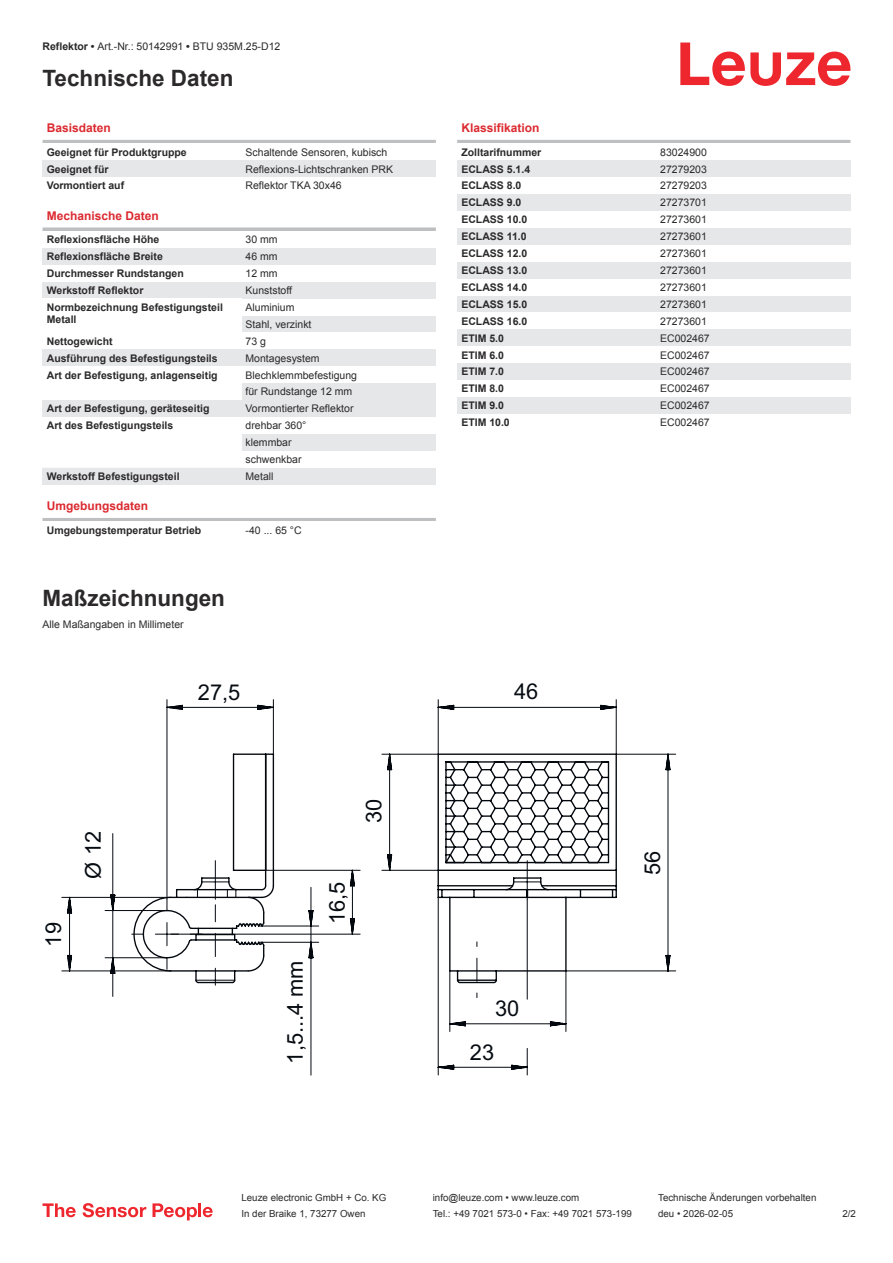
<style>
.page{position:relative;width:893px;height:1263px;background:#fff}
.page>*{position:absolute;margin:0;border:0;box-sizing:border-box;transform-origin:0 0}
.t1{font:700 22.5px "Arial";color:#2b292a}
.t2{font:21.9px "Arial";color:#060c12}
.t3{font:700 12px "Arial";color:#db2a30}
.t4{font:700 10.5px/12.6px "Arial";color:#2b292a}
.t5{font:10.5px/17px "Arial";color:#2b292a}
.t6{font:9.75px "Arial";color:#2b292a}
.s1{font-weight:700}
</style>
<div class="page">
<svg style="left:680px;top:43px;width:170px;height:43px"></svg>
<hr style="left:43px;top:140px;width:393px;height:3px;background:#bdbfc1">
<div style="left:43px;top:160px;width:199px;height:17px;background:#e6e7e9"></div>
<div style="left:242px;top:160px;width:194px;height:17px;background:#e6e7e9"></div>
<svg style="left:43px;top:227px;width:393px;height:4px;background:#c4c6c8"></svg>
<div style="left:43px;top:248px;width:199px;height:17px;background:#e6e7e9"></div>
<div style="left:242px;top:248px;width:194px;height:17px;background:#e6e7e9"></div>
<div style="left:43px;top:282px;width:199px;height:17px;background:#e6e7e9"></div>
<div style="left:242px;top:282px;width:194px;height:17px;background:#e6e7e9"></div>
<div style="left:242px;top:316px;width:194px;height:16px;background:#e6e7e9"></div>
<div style="left:43px;top:349px;width:199px;height:17px;background:#e6e7e9"></div>
<div style="left:242px;top:349px;width:194px;height:17px;background:#e6e7e9"></div>
<div style="left:242px;top:383px;width:194px;height:17px;background:#e6e7e9"></div>
<div style="left:43px;top:400px;width:199px;height:17px;background:#e6e7e9"></div>
<div style="left:242px;top:400px;width:194px;height:17px;background:#e6e7e9"></div>
<div style="left:242px;top:434px;width:194px;height:17px;background:#e6e7e9"></div>
<div style="left:43px;top:468px;width:199px;height:17px;background:#e6e7e9"></div>
<div style="left:242px;top:468px;width:194px;height:17px;background:#e6e7e9"></div>
<hr style="left:43px;top:518px;width:393px;height:3px;background:#bdbfc1">
<hr style="left:457px;top:140px;width:393px;height:3px;background:#bdbfc1">
<div style="left:457px;top:160px;width:200px;height:17px;background:#e6e7e9"></div>
<div style="left:657px;top:160px;width:193px;height:17px;background:#e6e7e9"></div>
<div style="left:457px;top:194px;width:200px;height:17px;background:#e6e7e9"></div>
<div style="left:657px;top:194px;width:193px;height:17px;background:#e6e7e9"></div>
<div style="left:457px;top:228px;width:200px;height:17px;background:#e6e7e9"></div>
<div style="left:657px;top:228px;width:193px;height:17px;background:#e6e7e9"></div>
<div style="left:457px;top:262px;width:200px;height:17px;background:#e6e7e9"></div>
<div style="left:657px;top:262px;width:193px;height:17px;background:#e6e7e9"></div>
<div style="left:457px;top:296px;width:200px;height:16px;background:#e6e7e9"></div>
<div style="left:657px;top:296px;width:193px;height:16px;background:#e6e7e9"></div>
<div style="left:457px;top:329px;width:200px;height:17px;background:#e6e7e9"></div>
<div style="left:657px;top:329px;width:193px;height:17px;background:#e6e7e9"></div>
<div style="left:457px;top:363px;width:200px;height:17px;background:#e6e7e9"></div>
<div style="left:657px;top:363px;width:193px;height:17px;background:#e6e7e9"></div>
<div style="left:457px;top:397px;width:200px;height:17px;background:#e6e7e9"></div>
<div style="left:657px;top:397px;width:193px;height:17px;background:#e6e7e9"></div>
<svg style="left:43px;top:1203px;width:33px;height:14px"></svg>
<svg style="left:83px;top:1203px;width:63px;height:14px"></svg>
<svg style="left:153px;top:1203px;width:44px;height:17px"></svg>
<hr style="left:198px;top:1203px;width:3px;height:14px;background:#ed272d">
<svg style="left:203px;top:1207px;width:10px;height:10px"></svg>
<svg style="left:166px;top:699px;width:510px;height:333px"></svg>
<svg style="left:61px;top:704px;width:480px;height:371px"></svg>
<p class="t5" style="left:43px;top:39px;width:239px"><span class="s1">Reflektor •</span> Art.-Nr.: 50142991 <span class="s1">•</span> BTU 935M.25-D12</p>
<h1 class="t1" style="left:43px;top:70px;width:192px">Technische Daten</h1>
<p class="t3" style="left:47px;top:123px;width:66px">Basisdaten</p>
<p class="t4" style="left:47px;top:147px;width:142px">Geeignet für Produktgruppe</p>
<p class="t5" style="left:246px;top:144px;width:143px">Schaltende Sensoren, kubisch</p>
<p class="t4" style="left:47px;top:164px;width:63px">Geeignet für</p>
<p class="t5" style="left:246px;top:161px;width:149px">Reflexions-Lichtschranken PRK</p>
<p class="t4" style="left:47px;top:180px;width:79px">Vormontiert auf</p>
<p class="t5" style="left:246px;top:178px;width:98px">Reflektor TKA 30x46</p>
<p class="t3" style="left:47px;top:211px;width:114px">Mechanische Daten</p>
<p class="t4" style="left:47px;top:234px;width:114px">Reflexionsfläche Höhe</p>
<p class="t5" style="left:246px;top:232px;width:34px">30 mm</p>
<p class="t4" style="left:47px;top:251px;width:118px">Reflexionsfläche Breite</p>
<p class="t5" style="left:246px;top:249px;width:34px">46 mm</p>
<p class="t4" style="left:47px;top:268px;width:139px">Durchmesser Rundstangen</p>
<p class="t5" style="left:246px;top:266px;width:34px">12 mm</p>
<p class="t4" style="left:47px;top:285px;width:98px">Werkstoff Reflektor</p>
<p class="t5" style="left:246px;top:283px;width:48px">Kunststoff</p>
<p class="t4" style="left:47px;top:302px;width:178px">Normbezeichnung Befestigungsteil<br>Metall</p>
<p class="t5" style="left:246px;top:300px;width:67px">Aluminium<br>Stahl, verzinkt</p>
<p class="t4" style="left:47px;top:336px;width:67px">Nettogewicht</p>
<p class="t5" style="left:246px;top:333px;width:22px">73 g</p>
<p class="t4" style="left:47px;top:353px;width:172px">Ausführung des Befestigungsteils</p>
<p class="t5" style="left:246px;top:350px;width:76px">Montagesystem</p>
<p class="t4" style="left:47px;top:369px;width:172px">Art der Befestigung, anlagenseitig</p>
<p class="t5" style="left:246px;top:367px;width:113px">Blechklemmbefestigung für Rundstange 12 mm</p>
<p class="t4" style="left:47px;top:403px;width:164px">Art der Befestigung, geräteseitig</p>
<p class="t5" style="left:246px;top:401px;width:109px">Vormontierter Reflektor</p>
<p class="t4" style="left:47px;top:420px;width:128px">Art des Befestigungsteils</p>
<p class="t5" style="left:246px;top:418px;width:62px">drehbar 360° klemmbar schwenkbar</p>
<p class="t4" style="left:47px;top:471px;width:134px">Werkstoff Befestigungsteil</p>
<p class="t5" style="left:246px;top:469px;width:30px">Metall</p>
<p class="t3" style="left:47px;top:501px;width:103px">Umgebungsdaten</p>
<p class="t4" style="left:47px;top:525px;width:156px">Umgebungstemperatur Betrieb</p>
<p class="t5" style="left:246px;top:522px;width:58px">-40 ... 65 °C</p>
<h1 class="t1" style="left:43px;top:589px;width:184px">Maßzeichnungen</h1>
<p class="t5" style="left:43px;top:617px;width:143px">Alle Maßangaben in Millimeter</p>
<h2 class="t2" style="left:45px;top:946px;width:26px;rotate:-90deg">19</h2>
<h2 class="t2" style="left:85px;top:878px;width:49px;rotate:-90deg">Ø 12</h2>
<h2 class="t2" style="left:198px;top:684px;width:44px">27,5</h2>
<h2 class="t2" style="left:365px;top:823px;width:26px;rotate:-90deg">30</h2>
<h2 class="t2" style="left:287px;top:1063px;width:105px;rotate:-90deg">1,5...4 mm</h2>
<h2 class="t2" style="left:329px;top:924px;width:44px;rotate:-90deg">16,5</h2>
<p class="t3" style="left:461px;top:123px;width:80px">Klassifikation</p>
<p class="t4" style="left:461px;top:147px;width:81px">Zolltarifnummer</p>
<p class="t5" style="left:660px;top:144px;width:48px">83024900</p>
<p class="t4" style="left:461px;top:164px;width:70px">ECLASS 5.1.4</p>
<p class="t5" style="left:660px;top:161px;width:48px">27279203</p>
<p class="t4" style="left:461px;top:180px;width:62px">ECLASS 8.0</p>
<p class="t5" style="left:660px;top:178px;width:48px">27279203</p>
<p class="t4" style="left:461px;top:197px;width:62px">ECLASS 9.0</p>
<p class="t5" style="left:660px;top:195px;width:48px">27273701</p>
<p class="t4" style="left:461px;top:214px;width:67px">ECLASS 10.0</p>
<p class="t5" style="left:660px;top:212px;width:48px">27273601</p>
<p class="t4" style="left:461px;top:231px;width:67px">ECLASS 11.0</p>
<p class="t5" style="left:660px;top:229px;width:48px">27273601</p>
<p class="t4" style="left:461px;top:248px;width:67px">ECLASS 12.0</p>
<p class="t5" style="left:660px;top:246px;width:48px">27273601</p>
<p class="t4" style="left:461px;top:265px;width:67px">ECLASS 13.0</p>
<p class="t5" style="left:660px;top:263px;width:48px">27273601</p>
<p class="t4" style="left:461px;top:282px;width:67px">ECLASS 14.0</p>
<p class="t5" style="left:660px;top:280px;width:48px">27273601</p>
<p class="t4" style="left:461px;top:299px;width:67px">ECLASS 15.0</p>
<p class="t5" style="left:660px;top:297px;width:48px">27273601</p>
<p class="t4" style="left:461px;top:316px;width:67px">ECLASS 16.0</p>
<p class="t5" style="left:660px;top:313px;width:48px">27273601</p>
<p class="t4" style="left:461px;top:333px;width:44px">ETIM 5.0</p>
<p class="t5" style="left:660px;top:330px;width:51px">EC002467</p>
<p class="t4" style="left:461px;top:349px;width:44px">ETIM 6.0</p>
<p class="t5" style="left:660px;top:347px;width:51px">EC002467</p>
<p class="t4" style="left:461px;top:366px;width:44px">ETIM 7.0</p>
<p class="t5" style="left:660px;top:364px;width:51px">EC002467</p>
<p class="t4" style="left:461px;top:383px;width:44px">ETIM 8.0</p>
<p class="t5" style="left:660px;top:381px;width:51px">EC002467</p>
<p class="t4" style="left:461px;top:400px;width:44px">ETIM 9.0</p>
<p class="t5" style="left:660px;top:398px;width:51px">EC002467</p>
<p class="t4" style="left:461px;top:417px;width:50px">ETIM 10.0</p>
<p class="t5" style="left:660px;top:415px;width:51px">EC002467</p>
<h2 class="t2" style="left:514px;top:683px;width:26px">46</h2>
<h2 class="t2" style="left:495px;top:999px;width:26px">30</h2>
<h2 class="t2" style="left:470px;top:1043px;width:26px">23</h2>
<h2 class="t2" style="left:644px;top:875px;width:26px;rotate:-90deg">56</h2>
<p class="t6" style="left:241px;top:1194px;width:146px">Leuze electronic GmbH + Co. KG</p>
<p class="t6" style="left:433px;top:1194px;width:148px">info@leuze.com • www.leuze.com</p>
<p class="t6" style="left:658px;top:1194px;width:160px">Technische Änderungen vorbehalten</p>
<p class="t6" style="left:241px;top:1210px;width:126px">In der Braike 1, 73277 Owen</p>
<p class="t6" style="left:433px;top:1210px;width:201px">Tel.: +49 7021 573-0 • Fax: +49 7021 573-199</p>
<p class="t6" style="left:658px;top:1210px;width:76px">deu • 2026-02-05</p>
<p class="t6" style="left:842px;top:1210px;width:15px">2 /2</p>
</div>
